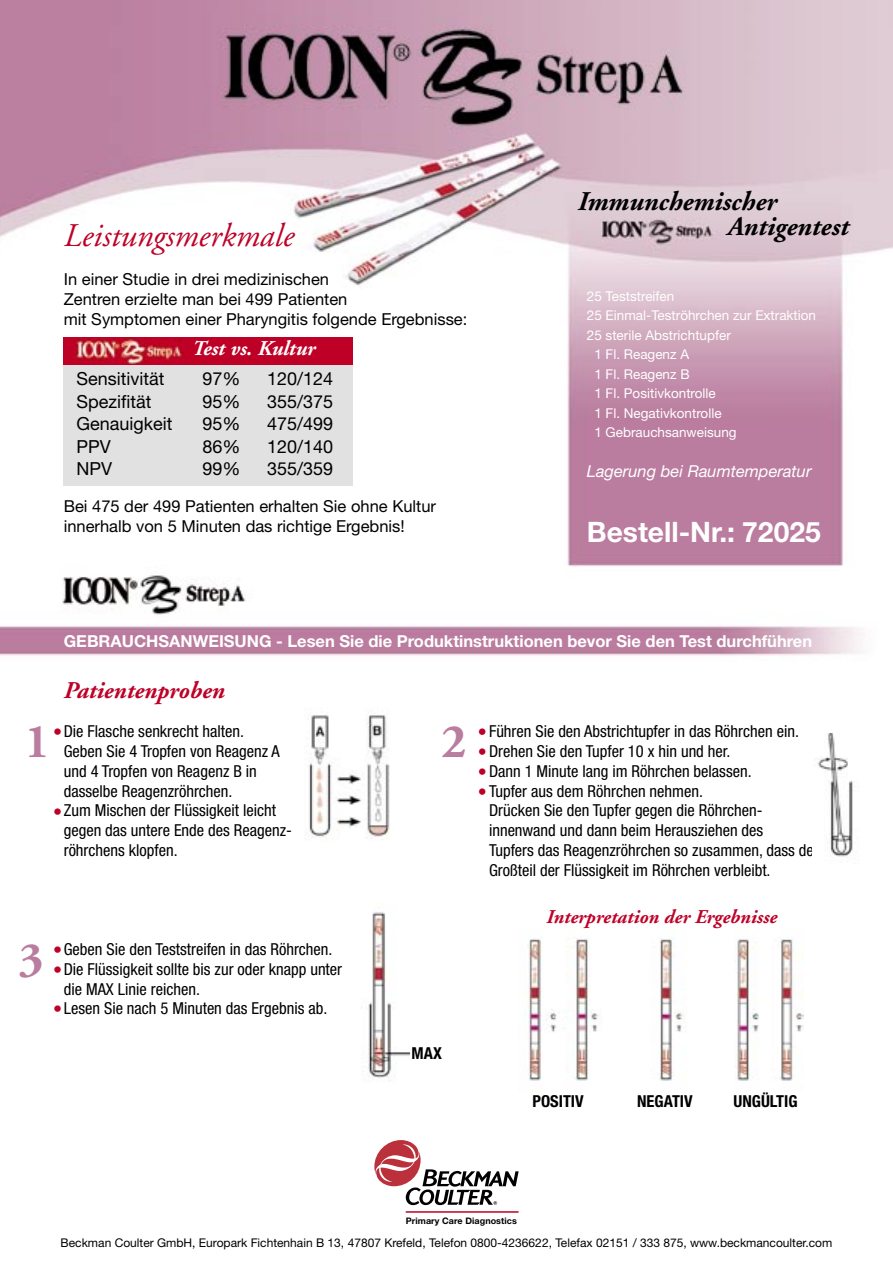
<style>
.page{position:relative;width:893px;height:1263px;background:#fff}
.page>*{position:absolute;margin:0;border:0;box-sizing:border-box;transform-origin:0 0}
.t1{font:700 48px "Adobe Garamond";color:#ba7d9f}
.t2{font:italic 33px "Adobe Garamond";color:#be0027}
.t3{font:700 28.2px "Helvetica Neue";color:#fff}
.t4{font:italic 700 27px/25.5px "Adobe Garamond";color:#000}
.t5{font:italic 700 24px "Adobe Garamond";color:#be0027}
.t6{font:22.5px/19.8px "Times";color:#be0027}
.t7{font:italic 700 21px "Adobe Garamond";color:#fff}
.t8{font:italic 700 19.5px "Adobe Garamond";color:#be0027}
.t9{font:18px "Helvetica Neue";color:#000}
.t10{font:condensed 16.5px/19.8px "Helvetica Neue";color:#000}
.t11{font:16.5px/19.8px "Helvetica Neue";color:#000}
.t12{font:700 16.5px "Helvetica Neue";color:#fff}
.t13{font:700 condensed 16.5px "Helvetica Neue";color:#000}
.t14{font:italic 16.5px "Helvetica Neue";color:#fff}
.t15{font:13.5px "Helvetica Neue";color:#fff}
.t16{font:12px "Helvetica Neue";color:#000}
.t17{font:700 9px "Helvetica Neue";letter-spacing:.01em;color:#000}
.s1{font-family:"Times";font-stretch:normal;font-size:18px;color:#be0027}
</style>
<div class="page">
<img style="left:0;top:0;width:893px;height:1213px">
<div style="left:64px;top:337px;width:289px;height:149px;background:#e1e1e1"></div>
<div style="left:64px;top:337px;width:289px;height:28px;background:#be0027"></div>
<img style="left:75px;top:338px;width:112px;height:25px">
<img style="left:293px;top:696px;width:133px;height:164px">
<img style="left:349px;top:902px;width:105px;height:185px">
<img style="left:519px;top:927px;width:285px;height:167px">
<div style="left:411px;top:1045px;width:44px;height:23px;background:#fff"></div>
<img style="left:812px;top:733px;width:60px;height:134px">
<svg style="left:374px;top:1140px;width:145px;height:65px"></svg>
<hr style="left:406px;top:1211px;width:112px;height:1px;background:#be0027">
<h2 class="t2" style="left:64px;top:218px;width:232px">Leistungsmerkmale</h2>
<p class="t11" style="left:64px;top:269px;width:405px">In einer Studie in drei medizinischen<br>Zentren erzielte man bei 499 Patienten<br>mit Symptomen einer Pharyngitis folgende Ergebnisse:</p>
<p class="t7" style="left:192px;top:337px;width:125px">Test vs. Kultur</p>
<p class="t9" style="left:77px;top:368px;width:90px">Sensitivität</p>
<p class="t9" style="left:203px;top:368px;width:40px">97%</p>
<p class="t9" style="left:267px;top:368px;width:68px">120/124</p>
<p class="t9" style="left:77px;top:391px;width:76px">Spezifität</p>
<p class="t9" style="left:203px;top:391px;width:40px">95%</p>
<p class="t9" style="left:267px;top:391px;width:68px">355/375</p>
<p class="t9" style="left:77px;top:413px;width:98px">Genauigkeit</p>
<p class="t9" style="left:203px;top:413px;width:40px">95%</p>
<p class="t9" style="left:267px;top:413px;width:68px">475/499</p>
<p class="t9" style="left:77px;top:436px;width:36px">PPV</p>
<p class="t9" style="left:203px;top:436px;width:40px">86%</p>
<p class="t9" style="left:267px;top:436px;width:68px">120/140</p>
<p class="t9" style="left:77px;top:458px;width:37px">NPV</p>
<p class="t9" style="left:203px;top:458px;width:40px">99%</p>
<p class="t9" style="left:267px;top:458px;width:68px">355/359</p>
<p class="t11" style="left:64px;top:496px;width:374px">Bei 475 der 499 Patienten erhalten Sie ohne Kultur innerhalb von 5 Minuten das richtige Ergebnis!</p>
<h3 class="t4" style="left:728px;top:189px;width:123px;text-indent:-150px">Immunchemischer<br>Antigentest</h3>
<p class="t15" style="left:587px;top:288px;width:89px">25 Teststreifen</p>
<p class="t15" style="left:587px;top:308px;width:231px">25 Einmal-Teströhrchen zur Extraktion</p>
<p class="t15" style="left:587px;top:327px;width:146px">25 sterile Abstrichtupfer</p>
<p class="t15" style="left:594px;top:347px;width:96px">1 Fl. Reagenz A</p>
<p class="t15" style="left:594px;top:366px;width:97px">1 Fl. Reagenz B</p>
<p class="t15" style="left:594px;top:386px;width:123px">1 Fl. Positivkontrolle</p>
<p class="t15" style="left:594px;top:405px;width:129px">1 Fl. Negativkontrolle</p>
<p class="t15" style="left:594px;top:425px;width:144px">1 Gebrauchsanweisung</p>
<p class="t14" style="left:587px;top:461px;width:226px">Lagerung bei Raumtemperatur</p>
<h3 class="t3" style="left:587px;top:514px;width:235px">Bestell-Nr.: 72025</h3>
<p class="t12" style="left:64px;top:630px;width:750px">GEBRAUCHSANWEISUNG - Lesen Sie die Produktinstruktionen bevor Sie den Test durchführen</p>
<h3 class="t5" style="left:64px;top:677px;width:163px">Patientenproben</h3>
<p class="t10" style="left:64px;top:721px;width:230px">Die Flasche senkrecht halten.<br>Geben Sie 4 Tropfen von Reagenz A und 4 Tropfen von Reagenz B in dasselbe Reagenzröhrchen.<br>Zum Mischen der Flüssigkeit leicht gegen das untere Ende des Reagenz&shy;röhrchens klopfen.</p>
<p class="t10" style="left:489px;top:721px;width:331px;text-indent:-10px"><span class="s1">•</span> Führen Sie den Abstrichtupfer in das Röhrchen ein.<br>Drehen Sie den Tupfer 10 x hin und her.<br>Dann 1 Minute lang im Röhrchen belassen.<br>Tupfer aus dem Röhrchen nehmen.<br>Drücken Sie den Tupfer gegen die Röhrchen&shy;innenwand und dann beim Herausziehen des<br>Tupfers das Reagenzröhrchen so zusammen, dass der Großteil der Flüssigkeit im Röhrchen verbleibt.</p>
<p class="t8" style="left:547px;top:906px;width:232px">Interpretation der Ergebnisse</p>
<h1 class="t1" style="left:25px;top:715px;width:38px">1<sup>•</sup></h1>
<h1 class="t1" style="left:442px;top:715px;width:26px">2</h1>
<h3 class="t6" style="left:478px;top:723px;width:9px;text-align:justify">• • • •</h3>
<h3 class="t6" style="left:54px;top:802px;width:9px">•</h3>
<h1 class="t1" style="left:18px;top:933px;width:26px">3</h1>
<p class="t10" style="left:64px;top:939px;width:280px">Geben Sie den Teststreifen in das Röhrchen.<br>Die Flüssigkeit sollte bis zur oder knapp unter die MAX Linie reichen.<br>Lesen Sie nach 5 Minuten das Ergebnis ab.</p>
<h3 class="t6" style="left:54px;top:940px;width:9px;line-height:20.2px">• •</h3>
<h3 class="t6" style="left:54px;top:1000px;width:9px">•</h3>
<p class="t13" style="left:412px;top:1043px;width:32px">MAX</p>
<p class="t13" style="left:532px;top:1091px;width:53px">POSITIV</p>
<p class="t13" style="left:637px;top:1091px;width:57px">NEGATIV</p>
<p class="t13" style="left:733px;top:1091px;width:66px">UNGÜLTIG</p>
<p class="t17" style="left:406px;top:1215px;width:113px">Primary Care Diagnostics</p>
<p class="t16" style="left:61px;top:1235px;width:773px">Beckman Coulter GmbH, Europark Fichtenhain B 13, 47807 Krefeld, Telefon 0800-4236622, Telefax 02151 / 333 875, www.beckmancoulter.com</p>
</div>
